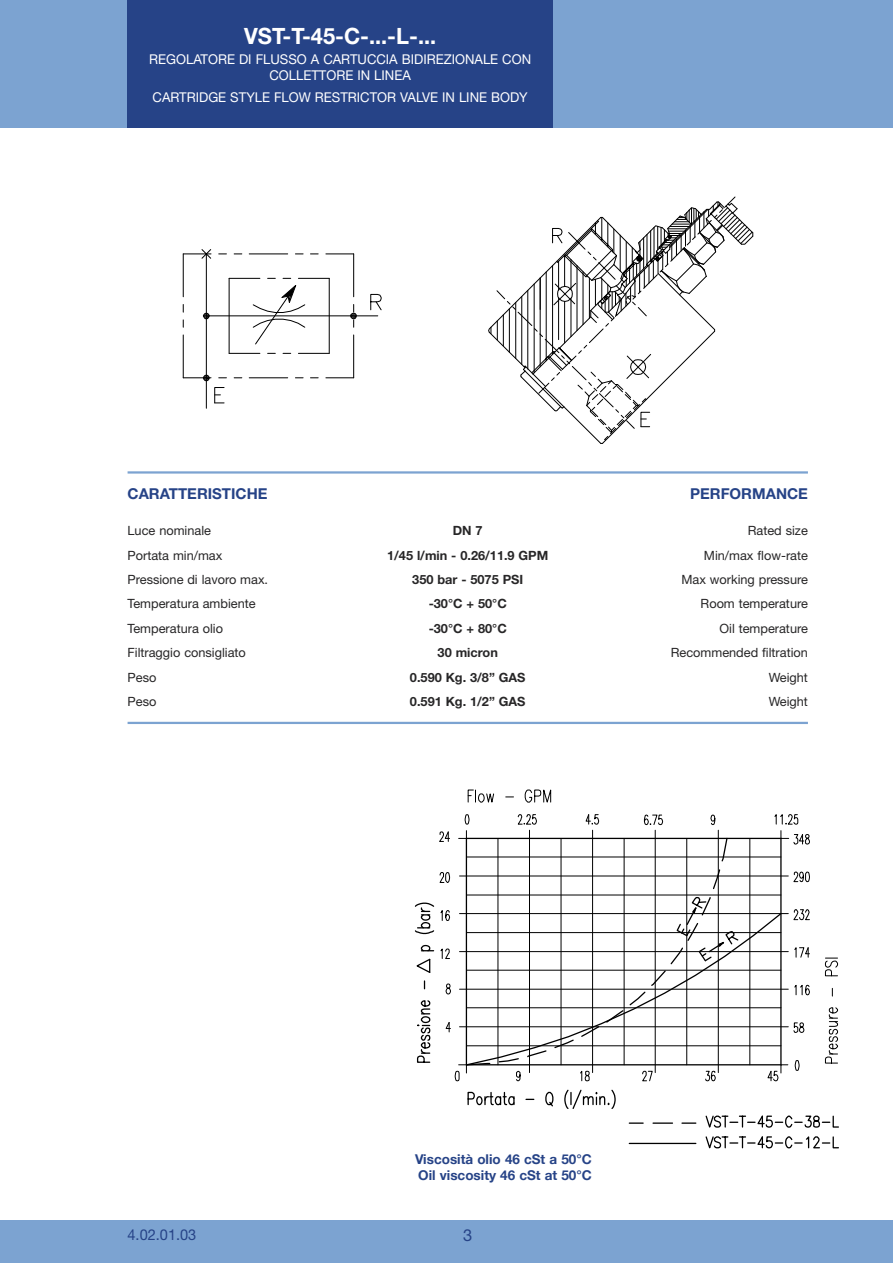
<style>
.page{position:relative;width:893px;height:1263px;background:#fff}
.page>*{position:absolute;margin:0;border:0;box-sizing:border-box;transform-origin:0 0}
.t1{font:700 22.5px "Helvetica Neue";color:#fff}
.t2{font:16.5px "Helvetica Neue";color:#264387}
.t3{font:700 15px "Helvetica Neue";color:#264387}
.t4{font:15px "Helvetica Neue";color:#264387}
.t5{font:13.5px/16.2px "Helvetica Neue";color:#fff;text-align:center}
.t6{font:700 13.5px/15.8px "Helvetica Neue";color:#264387}
.t7{font:12.75px/24.5px "Helvetica Neue";color:#272627}
.t8{font:700 12.75px/24.5px "Helvetica Neue";color:#272627;text-align:center}
</style>
<div class="page">
<div style="left:0;top:0;width:893px;height:128px;background:#7ca3d1"></div>
<div style="left:128px;top:0;width:425px;height:128px;background:#264387"></div>
<div style="left:0;top:1220px;width:893px;height:43px;background:#7ca3d1"></div>
<hr style="left:128px;top:471px;width:680px;height:3px;background:#7ca3d1">
<hr style="left:128px;top:722px;width:680px;height:2px;background:#7ca3d1">
<hr style="left:206px;top:254px;width:1px;height:154px;background:#000">
<hr style="left:183px;top:254px;width:1px;height:43px;background:#000">
<hr style="left:183px;top:335px;width:1px;height:43px;background:#000">
<hr style="left:229px;top:278px;width:1px;height:75px;background:#000">
<hr style="left:329px;top:278px;width:1px;height:75px;background:#000">
<hr style="left:353px;top:254px;width:1px;height:43px;background:#000">
<hr style="left:353px;top:335px;width:1px;height:43px;background:#000">
<hr style="left:249px;top:377px;width:39px;height:1px;background:#000">
<svg style="left:326px;top:377px;width:28px;height:1px"></svg>
<hr style="left:229px;top:353px;width:31px;height:1px;background:#000">
<hr style="left:298px;top:353px;width:31px;height:1px;background:#000">
<hr style="left:206px;top:316px;width:172px;height:1px;background:#000">
<svg style="left:183px;top:249px;width:28px;height:10px"></svg>
<hr style="left:249px;top:253px;width:39px;height:1px;background:#000">
<svg style="left:326px;top:253px;width:28px;height:1px"></svg>
<hr style="left:229px;top:278px;width:31px;height:1px;background:#000">
<hr style="left:298px;top:278px;width:31px;height:1px;background:#000">
<svg style="left:370px;top:293px;width:12px;height:18px"></svg>
<hr style="left:346px;top:1122px;width:131px;height:1px;background:#000">
<hr style="left:516px;top:166px;width:35px;height:1px;background:#000">
<hr style="left:523px;top:166px;width:35px;height:1px;background:#000">
<svg style="left:531px;top:166px;width:25px;height:1px"></svg>
<svg style="left:203px;top:313px;width:7px;height:6px"></svg>
<svg style="left:350px;top:304px;width:7px;height:23px"></svg>
<svg style="left:183px;top:375px;width:43px;height:29px"></svg>
<svg style="left:252px;top:278px;width:54px;height:67px"></svg>
<svg style="left:488px;top:196px;width:266px;height:248px"></svg>
<div style="left:387px;top:777px;width:472px;height:392px;background:#fff"></div>
<svg style="left:712px;top:868px;width:9px;height:22px"></svg>
<svg style="left:720px;top:837px;width:8px;height:25px"></svg>
<svg style="left:465px;top:912px;width:318px;height:154px"></svg>
<hr style="left:467px;top:857px;width:314px;height:1px;background:#000">
<hr style="left:466px;top:838px;width:315px;height:1px;background:#000">
<hr style="left:467px;top:1007px;width:314px;height:1px;background:#000">
<hr style="left:467px;top:1045px;width:314px;height:1px;background:#000">
<hr style="left:466px;top:1064px;width:315px;height:1px;background:#000">
<hr style="left:459px;top:1026px;width:329px;height:1px;background:#000">
<hr style="left:467px;top:895px;width:314px;height:1px;background:#000">
<hr style="left:459px;top:913px;width:329px;height:1px;background:#000">
<hr style="left:459px;top:876px;width:329px;height:1px;background:#000">
<hr style="left:467px;top:932px;width:314px;height:1px;background:#000">
<hr style="left:467px;top:970px;width:314px;height:1px;background:#000">
<hr style="left:459px;top:951px;width:329px;height:1px;background:#000">
<hr style="left:459px;top:989px;width:329px;height:1px;background:#000">
<svg style="left:416px;top:1000px;width:15px;height:63px"></svg>
<svg style="left:420px;top:944px;width:14px;height:8px"></svg>
<hr style="left:498px;top:838px;width:1px;height:227px;background:#000">
<hr style="left:466px;top:838px;width:1px;height:227px;background:#000">
<hr style="left:529px;top:830px;width:1px;height:242px;background:#000">
<hr style="left:624px;top:838px;width:1px;height:227px;background:#000">
<hr style="left:561px;top:838px;width:1px;height:227px;background:#000">
<hr style="left:592px;top:830px;width:1px;height:242px;background:#000">
<svg style="left:467px;top:1091px;width:48px;height:15px"></svg>
<svg style="left:545px;top:1091px;width:9px;height:16px"></svg>
<svg style="left:564px;top:1089px;width:52px;height:20px"></svg>
<svg style="left:445px;top:1022px;width:6px;height:10px"></svg>
<svg style="left:455px;top:1062px;width:36px;height:19px"></svg>
<svg style="left:516px;top:1071px;width:4px;height:10px"></svg>
<svg style="left:580px;top:1070px;width:10px;height:11px"></svg>
<svg style="left:468px;top:789px;width:26px;height:14px"></svg>
<svg style="left:525px;top:789px;width:26px;height:14px"></svg>
<svg style="left:414px;top:902px;width:36px;height:33px"></svg>
<svg style="left:416px;top:958px;width:15px;height:15px"></svg>
<svg style="left:440px;top:948px;width:10px;height:11px"></svg>
<svg style="left:445px;top:983px;width:6px;height:11px"></svg>
<svg style="left:458px;top:830px;width:9px;height:9px"></svg>
<svg style="left:465px;top:814px;width:4px;height:10px"></svg>
<svg style="left:439px;top:831px;width:11px;height:11px"></svg>
<svg style="left:439px;top:872px;width:11px;height:11px"></svg>
<svg style="left:517px;top:814px;width:20px;height:10px"></svg>
<svg style="left:585px;top:814px;width:14px;height:10px"></svg>
<svg style="left:825px;top:1007px;width:13px;height:56px"></svg>
<svg style="left:825px;top:958px;width:13px;height:18px"></svg>
<hr style="left:686px;top:838px;width:1px;height:227px;background:#000">
<hr style="left:655px;top:830px;width:1px;height:242px;background:#000">
<hr style="left:718px;top:830px;width:1px;height:242px;background:#000">
<hr style="left:750px;top:838px;width:1px;height:227px;background:#000">
<hr style="left:780px;top:838px;width:2px;height:227px;background:#000">
<svg style="left:705px;top:1115px;width:134px;height:34px"></svg>
<svg style="left:682px;top:1122px;width:14px;height:2px"></svg>
<svg style="left:653px;top:1122px;width:19px;height:2px"></svg>
<svg style="left:629px;top:1122px;width:14px;height:2px"></svg>
<hr style="left:629px;top:1143px;width:67px;height:1px;background:#000">
<svg style="left:642px;top:1071px;width:11px;height:10px"></svg>
<svg style="left:705px;top:1071px;width:11px;height:10px"></svg>
<svg style="left:793px;top:1022px;width:11px;height:11px"></svg>
<svg style="left:795px;top:1060px;width:4px;height:11px"></svg>
<svg style="left:767px;top:1064px;width:21px;height:17px"></svg>
<svg style="left:553px;top:896px;width:186px;height:153px"></svg>
<svg style="left:644px;top:815px;width:19px;height:10px"></svg>
<svg style="left:710px;top:815px;width:5px;height:10px"></svg>
<svg style="left:793px;top:909px;width:17px;height:11px"></svg>
<svg style="left:794px;top:947px;width:16px;height:11px"></svg>
<svg style="left:794px;top:984px;width:16px;height:11px"></svg>
<svg style="left:774px;top:814px;width:24px;height:10px"></svg>
<svg style="left:780px;top:830px;width:30px;height:14px"></svg>
<svg style="left:793px;top:871px;width:17px;height:11px"></svg>
<hr style="left:387px;top:1262px;width:55px;height:1px;background:#000">
<hr style="left:493px;top:777px;width:45px;height:1px;background:#000">
<hr style="left:502px;top:777px;width:45px;height:1px;background:#000">
<svg style="left:513px;top:777px;width:32px;height:1px"></svg>
<h1 class="t1" style="left:244px;top:28px;width:194px">VST-T-45-C-...-L-...</h1>
<p class="t5" style="left:149px;top:53px;width:383px">REGOLATORE DI FLUSSO A CARTUCCIA BIDIREZIONALE CON<br>COLLETTORE IN LINEA</p>
<p class="t5" style="left:153px;top:90px;width:377px">CARTRIDGE STYLE FLOW RESTRICTOR VALVE IN LINE BODY</p>
<p class="t3" style="left:128px;top:488px;width:141px">CARATTERISTICHE</p>
<p class="t7" style="left:128px;top:520px;width:142px">Luce nominale<br>Portata min/max<br>Pressione di lavoro max.<br>Temperatura ambiente<br>Temperatura olio<br>Filtraggio consigliato<br>Peso<br>Peso</p>
<p class="t8" style="left:387px;top:520px;width:163px">DN 7<br>1/45 l/min - 0.26/11.9 GPM<br>350 bar - 5075 PSI<br>-30°C + 50°C<br>-30°C + 80°C<br>30 micron<br>0.590 Kg. 3/8” GAS<br>0.591 Kg. 1/2” GAS</p>
<p class="t3" style="left:690px;top:488px;width:119px">PERFORMANCE</p>
<p class="t7" style="left:671px;top:520px;width:139px;text-align:right">Rated size<br>Min/max flow-rate<br>Max working pressure<br>Room temperature<br>Oil temperature<br>Recommended filtration<br>Weight<br>Weight</p>
<p class="t4" style="left:128px;top:1229px;width:70px">4.02.01.03</p>
<p class="t6" style="left:415px;top:1151px;width:178px">Viscosità olio 46 cSt a 50°C<br>Oil viscosity 46 cSt at 50°C</p>
<p class="t2" style="left:463px;top:1229px;width:11px">3</p>
</div>
